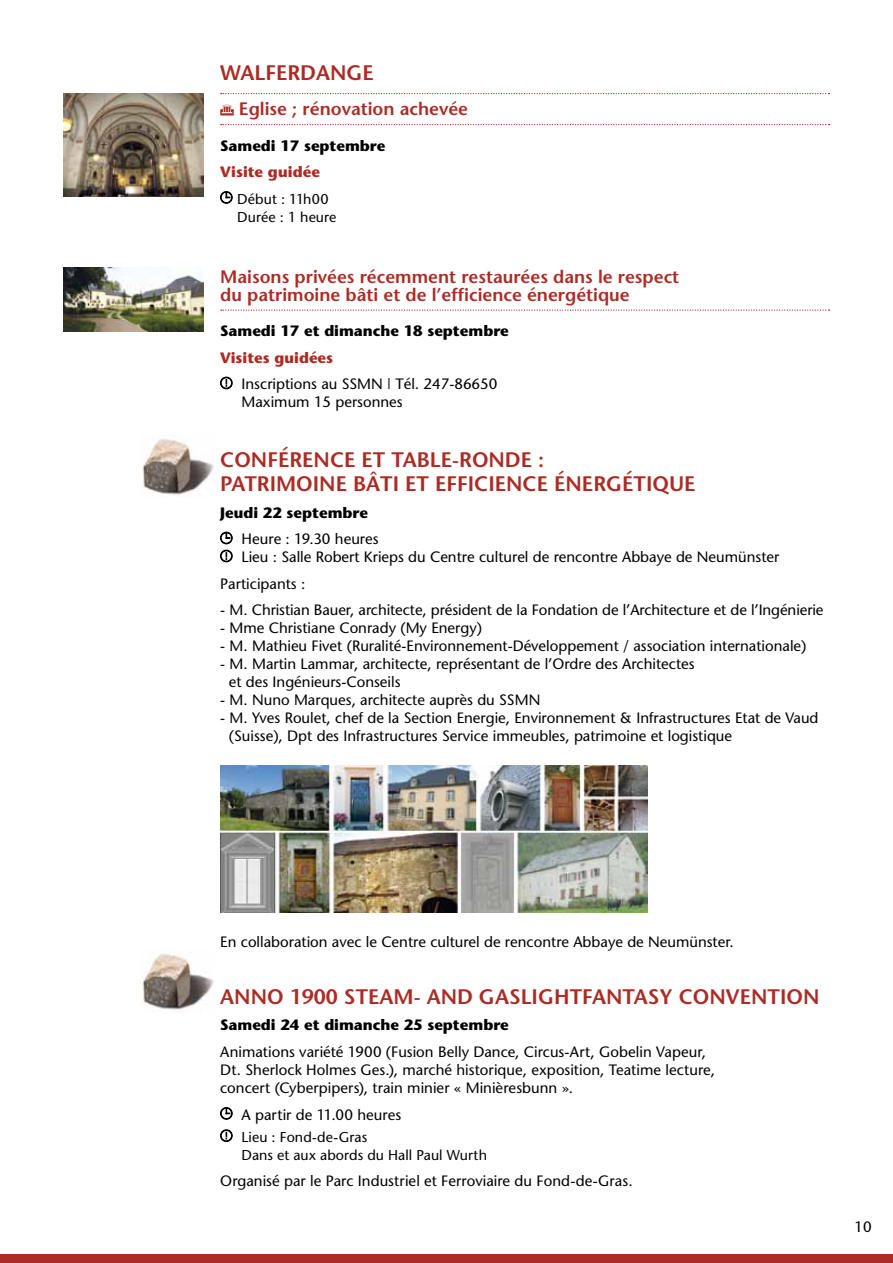
<style>
.page{position:relative;width:893px;height:1263px;background:#fff}
.page>*{position:absolute;margin:0;border:0;box-sizing:border-box;transform-origin:0 0}
.t1{font:600 21px/24px "Stone Sans";color:#ad2b25}
.t2{font:600 18px/18px "Stone Sans";color:#ad2b25}
.t3{font:15px/18px "Stone Sans";color:#000}
.t4{font:700 15px "Stone Sans";color:#000}
.t5{font:700 15px "Stone Sans";color:#ad2b25}
.t6{font:14.25px/18px "Stone Sans";letter-spacing:.005em;color:#000}
</style>
<div class="page">
<div style="left:0;top:1254px;width:893px;height:9px;background:#ad2b25"></div>
<svg style="left:221px;top:93px;width:609px;height:1px"></svg>
<svg style="left:221px;top:124px;width:609px;height:1px"></svg>
<svg style="left:221px;top:310px;width:609px;height:1px"></svg>
<svg style="left:220px;top:104px;width:14px;height:11px"></svg>
<svg style="left:220px;top:191px;width:13px;height:13px"></svg>
<svg style="left:220px;top:377px;width:13px;height:12px"></svg>
<svg style="left:220px;top:532px;width:13px;height:12px"></svg>
<svg style="left:220px;top:550px;width:13px;height:12px"></svg>
<img style="left:141px;top:438px;width:73px;height:59px">
<img style="left:141px;top:953px;width:73px;height:59px">
<img style="left:64px;top:268px;width:139px;height:64px">
<img style="left:64px;top:94px;width:139px;height:103px">
<svg style="left:220px;top:1107px;width:13px;height:13px"></svg>
<svg style="left:220px;top:1129px;width:13px;height:13px"></svg>
<img style="left:220px;top:765px;width:427px;height:148px">
<h1 class="t1" style="left:220px;top:61px;width:153px">Walferdange</h1>
<p class="t2" style="left:239px;top:100px;width:231px">Eglise ; rénovation achevée</p>
<p class="t4" style="left:220px;top:136px;width:167px">Samedi 17 septembre</p>
<p class="t5" style="left:220px;top:162px;width:101px">Visite guidée</p>
<p class="t6" style="left:237px;top:189px;width:101px">Début : 11h00<br>Durée : 1 heure</p>
<p class="t2" style="left:220px;top:268px;width:461px">M aisons privées récemment restaurées dans le respect du patrimoine bâti et de l’efficience énergétique</p>
<p class="t4" style="left:220px;top:321px;width:290px">Samedi 17 et dimanche 18 septembre</p>
<p class="t5" style="left:220px;top:348px;width:114px">Visites guidées</p>
<p class="t3" style="left:242px;top:375px;width:257px">Inscriptions au SSMN | Tél. 247-86650<br>Maximum 15 personnes</p>
<h1 class="t1" style="left:220px;top:447px;width:96px">Con férence</h1>
<h1 class="t1" style="left:220px;top:447px;width:325px;text-indent:141px">et Table-ron de :<br>Patrimoine bâti et efficience</h1>
<h1 class="t1" style="left:554px;top:471px;width:140px">énergétique</h1>
<p class="t4" style="left:220px;top:503px;width:149px">Jeudi 22 septembre</p>
<p class="t3" style="left:242px;top:530px;width:539px">Heure : 19.30 heures<br>Lieu : Salle Robert Krieps du Centre culturel de rencontre Abbaye de Neumünster</p>
<p class="t3" style="left:220px;top:574px;width:87px">Participants :</p>
<p class="t3" style="left:220px;top:601px;width:605px">- M. Christian Bauer, architecte, président de la Fondation de l’Architecture et de l’Ingénierie</p>
<p class="t3" style="left:220px;top:619px;width:263px">- Mme Christiane Conrady (My Energy)</p>
<p class="t3" style="left:220px;top:637px;width:588px">- M. Mathieu Fivet (Ruralité-Environnement-Développement / association internationale)</p>
<p class="t3" style="left:229px;top:655px;width:467px;text-indent:-9px">- M. Martin Lammar, architecte, représentant de l’Ordre des Architectes et des Ingénieurs-Conseils</p>
<p class="t3" style="left:220px;top:691px;width:322px">- M. Nuno Marques, architecte auprès du SSMN</p>
<p class="t3" style="left:229px;top:709px;width:591px;text-indent:-9px">- M. Yves Roulet, chef de la Section Energie, Environnement &amp; Infrastructures Etat de Vaud (Suisse), Dpt des Infrastructures Service immeubles, patrimoine et logistique</p>
<p class="t3" style="left:220px;top:933px;width:515px">En collaboration avec le Centre culturel de rencontre Abbaye de Neumünster.</p>
<h1 class="t1" style="left:220px;top:984px;width:273px">Ann o 1900 Steam- an d Gasl</h1>
<h1 class="t1" style="left:532px;top:984px;width:193px">ightfantasy Conven</h1>
<h1 class="t1" style="left:768px;top:984px;width:50px">tion</h1>
<p class="t4" style="left:220px;top:1016px;width:290px">Samedi 24 et dimanche 25 septembre</p>
<p class="t3" style="left:220px;top:1043px;width:496px">Animations variété 1900 (Fusion Belly Dance, Circus-Art, Gobelin Vapeur,<br>Dt. Sherlock Holmes Ges.), marché historique, exposition, Teatime lecture, concert (Cyberpipers), train minier « Minièresbunn ».</p>
<p class="t3" style="left:242px;top:1105px;width:161px">A partir de 11.00 heures</p>
<p class="t6" style="left:242px;top:1128px;width:247px">Lieu : Fond-de-Gras<br>Dans et aux abords du Hall Paul Wurth</p>
<p class="t3" style="left:220px;top:1172px;width:414px">Organisé par le Parc Industriel et Ferroviaire du Fond-de-Gras.</p>
<p class="t3" style="left:854px;top:1218px;width:19px">10</p>
</div>
